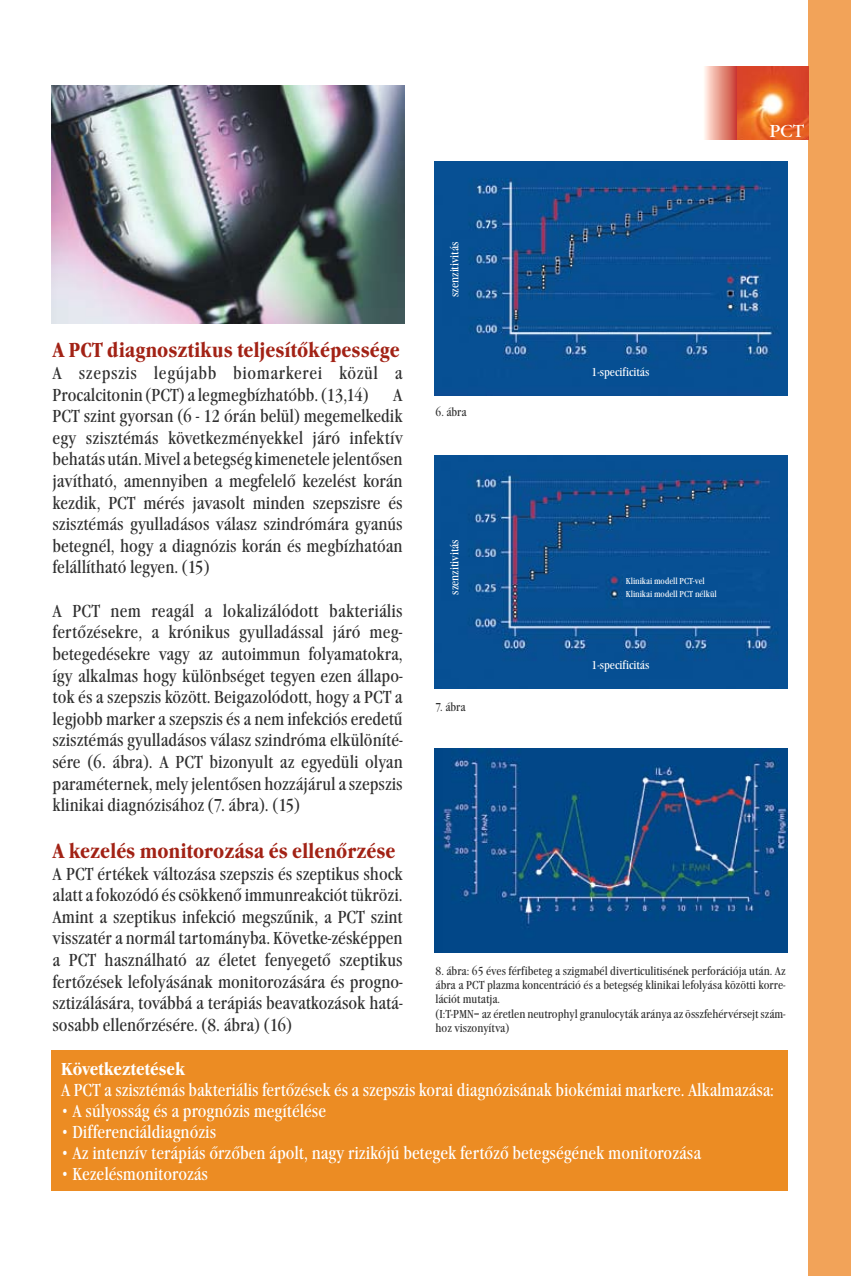
<style>
.page{position:relative;width:851px;height:1276px;background:#fff}
.page>*{position:absolute;margin:0;border:0;box-sizing:border-box;transform-origin:0 0}
.t1{font:700 condensed 21px "Garamond Itc TEE";color:#a22215}
.t2{font:condensed 18px/21.6px "Garamond Itc TEE";color:#303030;text-align:justify}
.t3{font:condensed 18px/21px "Garamond Itc TEE";color:#fff}
.t4{font:700 condensed 18px "Garamond Itc TEE";color:#fff}
.t5{font:18px "Garamond Itc TEE";color:#fff}
.t6{font:condensed 12px/14.4px "Garamond Itc TEE";color:#303030}
.t7{font:condensed 12px "Garamond Itc TEE";color:#fff}
.t8{font:condensed 9px/13.5px "Garamond Itc TEE";color:#fff}
.s1{font-size:36px}
</style>
<div class="page">
<div style="left:808px;top:0;width:42px;height:1276px;background:#f2a359"></div>
<img style="left:736px;top:67px;width:72px;height:72px">
<div style="left:702px;top:67px;width:34px;height:72px;background:linear-gradient(to right,#fffff5,#ce4939)"></div>
<img style="left:434px;top:162px;width:353px;height:233px">
<img style="left:434px;top:455px;width:353px;height:233px">
<img style="left:434px;top:748px;width:353px;height:204px">
<div style="left:51px;top:1050px;width:736px;height:141px;background:#ec8c23"></div>
<img style="left:51px;top:85px;width:353px;height:238px">
<p class="t5" style="left:769px;top:121px;width:36px">PCT</p>
<p class="t1" style="left:53px;top:338px;width:348px">A PCT diagnosztikus teljesítőképessége</p>
<p class="t2" style="left:53px;top:362px;width:351px">A szepszis legújabb biomarkerei közül a<br>Procalcitonin (PCT) a legmegbízhatóbb. (13,14)</p>
<p class="t2" style="left:53px;top:384px;width:352px;text-indent:340px">A PCT szint gyorsan (6 - 12 órán belül) megemelkedik egy szisztémás következményekkel járó infektív behatás után. Mivel a betegség kimenetele jelentősen javítható, amennyiben a megfelelő kezelést korán kezdik, PCT mérés javasolt minden szepszisre és szisztémás gyulladásos válasz szindrómára gyanús betegnél, hogy a diagnózis korán és megbízhatóan felállítható legyen. (15)</p>
<p class="t2" style="left:53px;top:600px;width:351px">A PCT nem reagál a lokalizálódott bakteriális fertőzésekre, a krónikus gyulladással járó meg&shy;betegedésekre vagy az autoimmun folyamatokra, így alkalmas hogy különbséget tegyen ezen állapo&shy;tok és a szepszis között. Beigazolódott, hogy a PCT a legjobb marker a szepszis és a nem infekciós eredetű szisztémás gyulladásos válasz szindróma elkülöníté&shy;sére (6. ábra). A PCT bizonyult az egyedüli olyan paraméternek, mely jelentősen hozzájárul a szepszis klinikai diagnózisához (7. ábra). (15)</p>
<p class="t1" style="left:53px;top:839px;width:344px">A kezelés monitorozása és ellenőrzése</p>
<p class="t2" style="left:53px;top:863px;width:351px">A PCT értékek változása szepszis és szeptikus shock alatt a fokozódó és csökkenő immunreakciót tükrözi.<br>Amint a szeptikus infekció megszűnik, a PCT szint visszatér a normál tartományba. Követke-zésképpen a PCT használható az életet fenyegető szeptikus fertőzések lefolyásának monitorozására és progno&shy;sztizálására, továbbá a terápiás beavatkozások hatá&shy;sosabb ellenőrzésére. (8. ábra) (16)</p>
<p class="t7" style="left:448px;top:297px;width:57px;rotate:-90deg">szenzitivitás</p>
<p class="t6" style="left:435px;top:405px;width:33px">6. ábra</p>
<p class="t7" style="left:448px;top:595px;width:57px;rotate:-90deg">szenzitivitás</p>
<p class="t6" style="left:435px;top:700px;width:32px">7. ábra</p>
<p class="t7" style="left:591px;top:365px;width:59px">1-specificitás</p>
<p class="t8" style="left:625px;top:574px;width:92px">Klinikai modell PCT-vel<br>Klinikai modell PCT nélkül</p>
<p class="t7" style="left:591px;top:659px;width:59px">1-specificitás</p>
<p class="t6" style="left:435px;top:963px;width:351px">8. ábra: 65 éves férfibeteg a szigmabél diverticulitisének perforációja után. Az ábra a PCT plazma koncentráció és a betegség klinikai lefolyása közötti korre&shy;lációt mutatja.<br>(I:T-PMN= az éretlen neutrophyl granulocyták aránya az összfehérvérsejt szám&shy;hoz viszonyítva)</p>
<p class="t4" style="left:61px;top:1059px;width:126px">Következtetések</p>
<p class="t3" style="left:61px;top:1080px;width:714px">A PCT a szisztémás bakteriális fertőzések és a szepszis korai diagnózisának biokémiai markere. Alkalmazása: <span class="s1">·</span> A súlyosság és a prognózis megítélése<br><span class="s1">·</span> Differenciáldiagnózis<br><span class="s1">·</span> Az intenzív terápiás őrzőben ápolt, nagy rizikójú betegek fertőző betegségének monitorozása<br><span class="s1">·</span> Kezelésmonitorozás</p>
</div>
